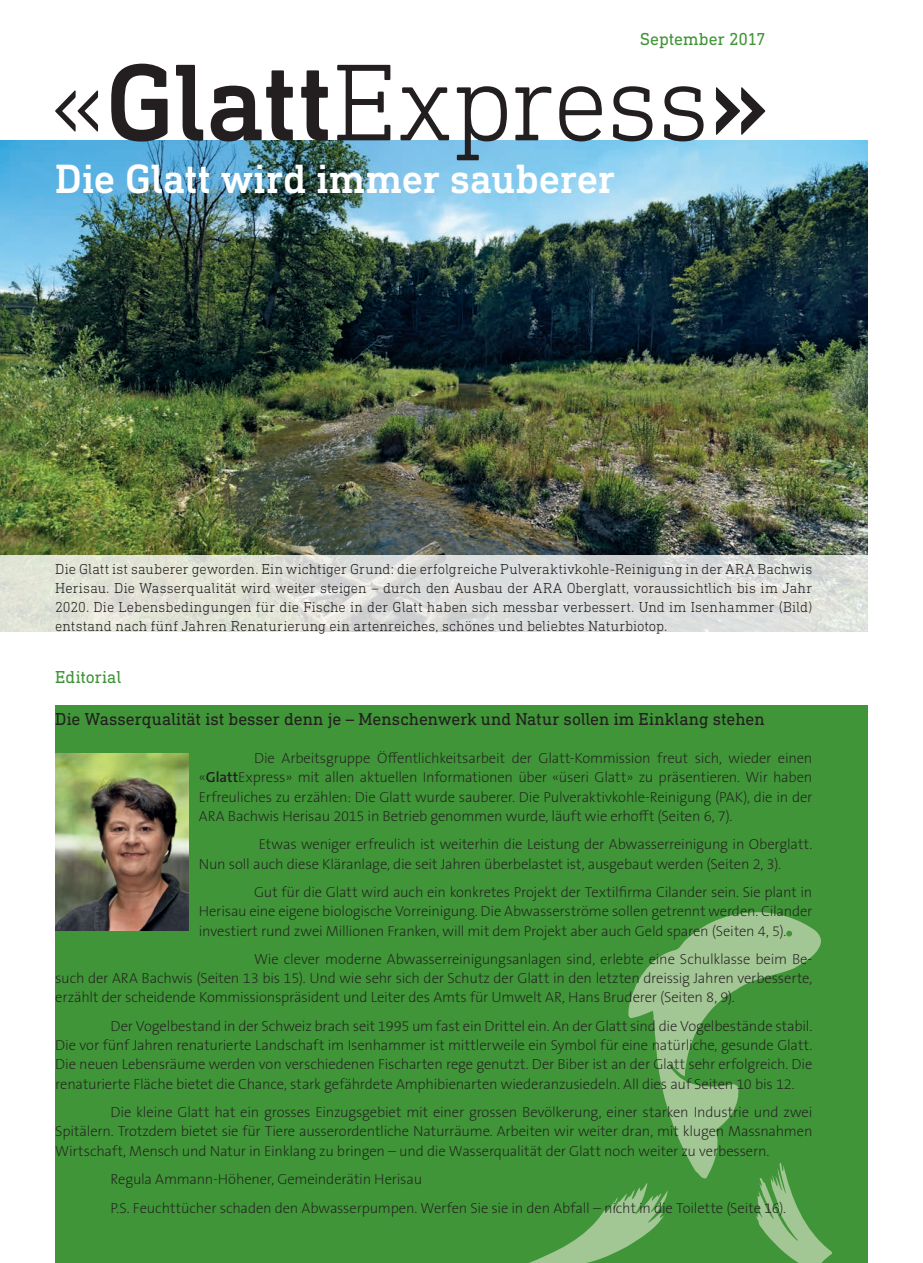
<style>
.page{position:relative;width:923px;height:1263px;background:#fff}
.page>*{position:absolute;margin:0;border:0;box-sizing:border-box;transform-origin:0 0}
.t1{font:300 111px "DIN Next Slab Pro";letter-spacing:-.015em;color:#231f20}
.t2{font:500 41.7px "DIN Next Slab Pro";letter-spacing:-.005em;color:#fff}
.t3{font:17.7px "DIN Next Slab Pro";color:#231f20}
.t4{font:17.7px "DIN Next Slab Pro";letter-spacing:-.005em;color:#3f9537}
.t5{font:200 14.7px/19.2px "The Sans B W2";letter-spacing:-.015em;color:#231f20;text-align:justify}
.t6{font:300 14.7px/19.2px "DIN Next Slab Pro";color:#231f20;text-align:justify}
.s1{font-weight:500}
.s2{font-family:"The Sans B W6";font-weight:600}
</style>
<div class="page">
<div style="left:55px;top:706px;width:812px;height:557px;background:#3f9537"></div>
<svg style="left:628px;top:912px;width:193px;height:267px"></svg>
<svg style="left:756px;top:1162px;width:76px;height:101px"></svg>
<svg style="left:529px;top:1183px;width:139px;height:80px"></svg>
<svg style="left:786px;top:931px;width:6px;height:5px"></svg>
<img style="left:0;top:140px;width:867px;height:415px">
<svg style="left:0;top:555px;width:867px;height:76px;fill:#dddfda"></svg>
<img style="left:55px;top:754px;width:134px;height:176px">
<p class="t4" style="left:640px;top:28px;width:127px">September 2017</p>
<h1 class="t1" style="left:48px;top:39px;width:722px">«<span class="s1">Glatt</span>Express<span class="s1">»</span></h1>
<h2 class="t2" style="left:55px;top:155px;width:561px">Die Glatt wird immer sauberer</h2>
<p class="t6" style="left:55px;top:559px;width:758px">Die Glatt ist sauberer geworden. Ein wichtiger Grund: die erfolgreiche Pulveraktivkohle-Reinigung in der ARA Bachwis Herisau. Die Wasserqualität wird weiter steigen – durch den Ausbau der ARA Oberglatt, voraussichtlich bis im Jahr 2020. Die Lebensbedingungen für die Fische in der Glatt haben sich messbar verbessert. Und im Isenhammer (Bild) entstand nach fünf Jahren Renaturierung ein artenreiches, schönes und beliebtes Naturbiotop.</p>
<p class="t4" style="left:55px;top:667px;width:68px">Editorial</p>
<p class="t3" style="left:55px;top:709px;width:711px">Die Wasserqualität ist besser denn je – Menschenwerk und Natur sollen im Einklang stehen</p>
<p class="t5" style="left:199px;top:749px;width:615px;text-indent:55px">Die Arbeitsgruppe Öffentlichkeitsarbeit der Glatt-Kommission freut sich, wieder einen «<span class="s2">Glatt</span>Express» mit allen aktuellen Informationen über «üseri Glatt» zu präsentieren. Wir haben Erfreuliches zu erzählen: Die Glatt wurde sauberer. Die Pulveraktivkohle-Reinigung (PAK), die in der ARA Bachwis Herisau 2015 in Betrieb genommen wurde, läuft wie erhofft (Seiten 6, 7).</p>
<p class="t5" style="left:199px;top:835px;width:615px;text-indent:60px">Etwas weniger erfreulich ist weiterhin die Leistung der Abwasserreinigung in Oberglatt.<br>Nun soll auch diese Kläranlage, die seit Jahren überbelastet ist, ausgebaut werden (Seiten 2, 3).</p>
<p class="t5" style="left:199px;top:883px;width:615px;text-indent:55px">Gut für die Glatt wird auch ein konkretes Projekt der Textilfirma Cilander sein. Sie plant in Herisau eine eigene biologische Vorreinigung. Die Abwasserströme sollen getrennt werden. Cilander investiert rund zwei Millionen Franken, will mit dem Projekt aber auch Geld sparen (Seiten 4, 5).</p>
<p class="t5" style="left:55px;top:950px;width:758px;text-indent:199px">Wie clever moderne Abwasserreinigungsanlagen sind, erlebte eine Schulklasse beim Be&shy;such der ARA Bachwis (Seiten 13 bis 15). Und wie sehr sich der Schutz der Glatt in den letzten dreissig Jahren verbesserte, erzählt der scheidende Kommissionspräsident und Leiter des Amts für Umwelt AR, Hans Bruderer (Seiten 8, 9).</p>
<p class="t5" style="left:55px;top:1017px;width:758px;text-indent:55px">Der Vogelbestand in der Schweiz brach seit 1995 um fast ein Drittel ein. An der Glatt sind die Vogelbestände stabil.<br>Die vor fünf Jahren renaturierte Landschaft im Isenhammer ist mittlerweile ein Symbol für eine natürliche, gesunde Glatt.<br>Die neuen Lebensräume werden von verschiedenen Fischarten rege genutzt. Der Biber ist an der Glatt sehr erfolgreich. Die renaturierte Fläche bietet die Chance, stark gefährdete Amphibienarten wiederanzusiedeln. All dies auf Seiten 10 bis 12.</p>
<p class="t5" style="left:55px;top:1103px;width:758px;text-indent:55px">Die kleine Glatt hat ein grosses Einzugsgebiet mit einer grossen Bevölkerung, einer starken Industrie und zwei Spitälern. Trotzdem bietet sie für Tiere ausserordentliche Naturräume. Arbeiten wir weiter dran, mit klugen Massnahmen Wirtschaft, Mensch und Natur in Einklang zu bringen – und die Wasserqualität der Glatt noch weiter zu verbessern.</p>
<p class="t5" style="left:111px;top:1165px;width:677px;line-height:28.7px">Regula Ammann-Höhener, Gemeinderätin Herisau<br>P.S. Feuchttücher schaden den Abwasserpumpen. Werfen Sie sie in den Abfall – nicht in die Toilette (Seite 16).</p>
</div>
